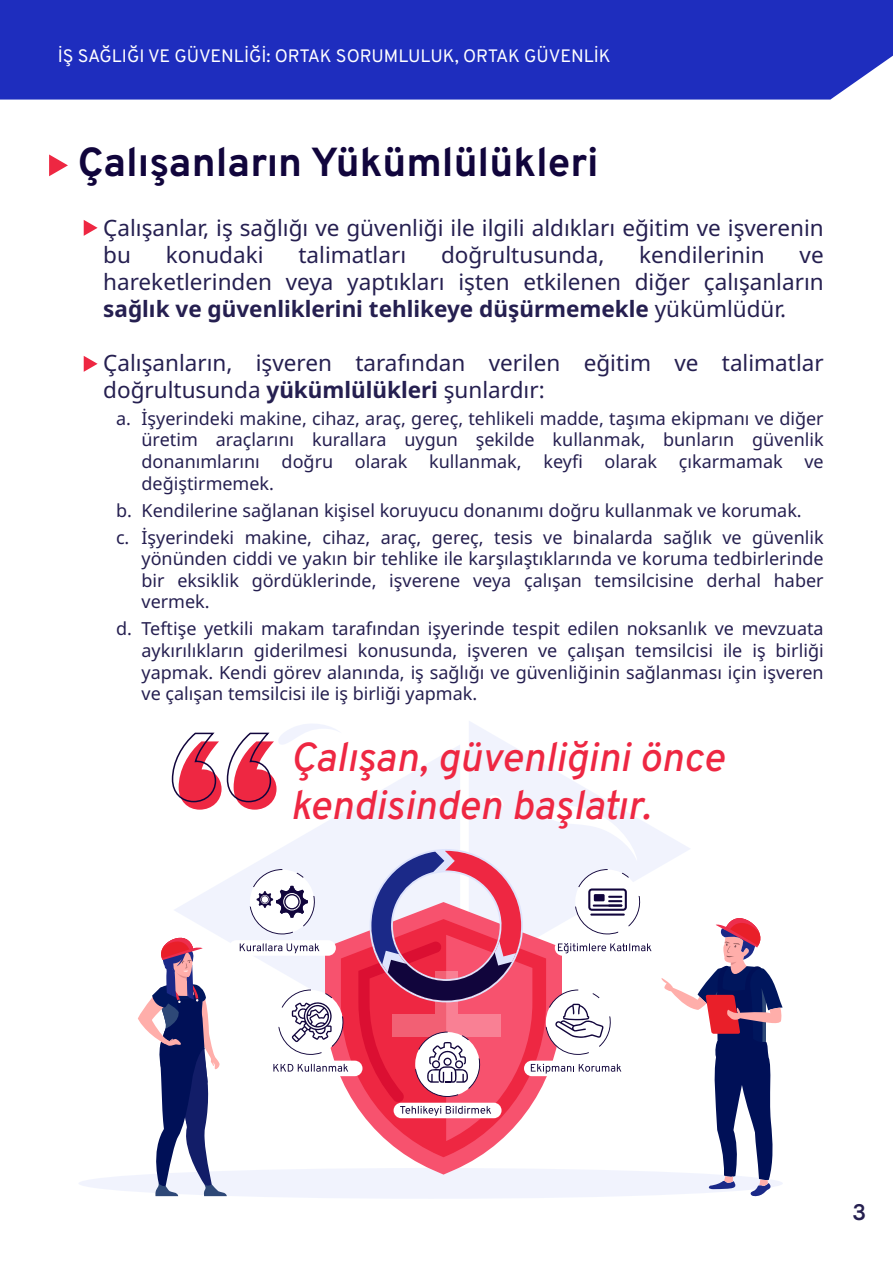
<style>
.page{position:relative;width:893px;height:1263px;background:#fff}
.page>*{position:absolute;margin:0;border:0;box-sizing:border-box;transform-origin:0 0}
.t1{font:800 231.9px "Izmir";color:#ee2742}
.t2{font:italic 500 40.5px/48.6px "Overpass";color:#ee2742}
.t3{font:700 40.5px "Overpass";color:#11053c}
.t4{font:22.5px/27px "Noto Sans";color:#251f50}
.t5{font:600 22.5px "Izmir";color:#251f50}
.t6{font:18px/21.6px "Noto Sans";color:#251f50;text-align:justify}
.t7{font:18px "Overpass";letter-spacing:-.005em;color:#fff}
.s1{font-weight:700}
</style>
<div class="page">
<svg style="left:175px;top:745px;width:285px;height:244px"></svg>
<svg style="left:469px;top:721px;width:221px;height:150px"></svg>
<div style="left:78px;top:1168px;width:705px;height:31px;background:#f1f3fd;border-radius:50%"></div>
<svg style="left:325px;top:902px;width:153px;height:272px"></svg>
<svg style="left:341px;top:919px;width:159px;height:238px"></svg>
<svg style="left:661px;top:918px;width:122px;height:279px"></svg>
<svg style="left:138px;top:935px;width:89px;height:261px"></svg>
<svg style="left:249px;top:869px;width:67px;height:65px"></svg>
<div style="left:229px;top:940px;width:107px;height:16px;background:#fff;border-radius:8px"></div>
<svg style="left:240px;top:943px;width:79px;height:10px"></svg>
<svg style="left:358px;top:795px;width:293px;height:346px"></svg>
<div style="left:259px;top:1061px;width:103px;height:15px;background:#fff;border-radius:8px"></div>
<svg style="left:273px;top:1064px;width:75px;height:86px"></svg>
<svg style="left:278px;top:989px;width:67px;height:66px"></svg>
<div style="left:0;top:0;width:893px;height:100px;background:#1e2dbe"></div>
<svg style="left:49px;top:154px;width:19px;height:22px"></svg>
<svg style="left:84px;top:220px;width:14px;height:16px"></svg>
<svg style="left:84px;top:356px;width:14px;height:16px"></svg>
<svg style="left:171px;top:724px;width:170px;height:79px"></svg>
<p class="t7" style="left:58px;top:41px;width:554px">İŞ SAĞLIĞI VE GÜVENLİĞİ: ORTAK SORUMLULUK, ORTAK GÜVENLİK</p>
<h2 class="t3" style="left:78px;top:129px;width:522px">Çalışanların Yükümlülükleri</h2>
<p class="t4" style="left:103px;top:214px;width:722px">Çalışanlar, iş sağlığı ve güvenliği ile ilgili aldıkları eğitim ve işverenin bu</p>
<p class="t4" style="left:166px;top:241px;width:99px">konudaki</p>
<p class="t4" style="left:298px;top:241px;width:109px">talimatları</p>
<p class="t4" style="left:441px;top:241px;width:165px">doğrultusunda,</p>
<p class="t4" style="left:639px;top:241px;width:127px">kendilerinin</p>
<p class="t4" style="left:103px;top:241px;width:722px;text-align:justify;text-indent:696px">ve hareketlerinden veya yaptıkları işten etkilenen diğer çalışanların <span class="s1">sağlık ve güvenliklerini tehlikeye düşürmemekle</span> yükümlüdür.</p>
<p class="t4" style="left:103px;top:349px;width:722px">Çalışanların, işveren tarafından verilen eğitim ve talimatlar doğrultusunda <span class="s1">yükümlülükleri</span> şunlardır:</p>
<p class="t6" style="left:142px;top:408px;width:684px;text-indent:-26px">a. İşyerindeki makine, cihaz, araç, gereç, tehlikeli madde, taşıma ekipmanı ve diğer üretim araçlarını kurallara uygun şekilde kullanmak, bunların güvenlik donanımlarını doğru olarak kullanmak, keyfi olarak çıkarmamak ve değiştirmemek.</p>
<p class="t6" style="left:116px;top:497px;width:709px;line-height:27px">b. Kendilerine sağlanan kişisel koruyucu donanımı doğru kullanmak ve korumak.<br>c. İşyerindeki makine, cihaz, araç, gereç, tesis ve binalarda sağlık ve güvenlik</p>
<p class="t6" style="left:142px;top:548px;width:684px">yönünden ciddi ve yakın bir tehlike ile karşılaştıklarında ve koruma tedbirlerinde bir eksiklik gördüklerinde, işverene veya çalışan temsilcisine derhal haber vermek.</p>
<p class="t6" style="left:142px;top:618px;width:684px;text-indent:-26px">d. Teftişe yetkili makam tarafından işyerinde tespit edilen noksanlık ve mevzuata aykırılıkların giderilmesi konusunda, işveren ve çalışan temsilcisi ile iş birliği yapmak. Kendi görev alanında, iş sağlığı ve güvenliğinin sağlanması için işveren ve çalışan temsilcisi ile iş birliği yapmak.</p>
<h2 class="t2" style="left:290px;top:731px;width:435px">Çalışan, güvenliğini önce kendisinden başlatır.</h2>
<h1 class="t1" style="left:168px;top:657px;width:121px">“</h1>
<p class="t5" style="left:852px;top:1196px;width:15px">3</p>
</div>
